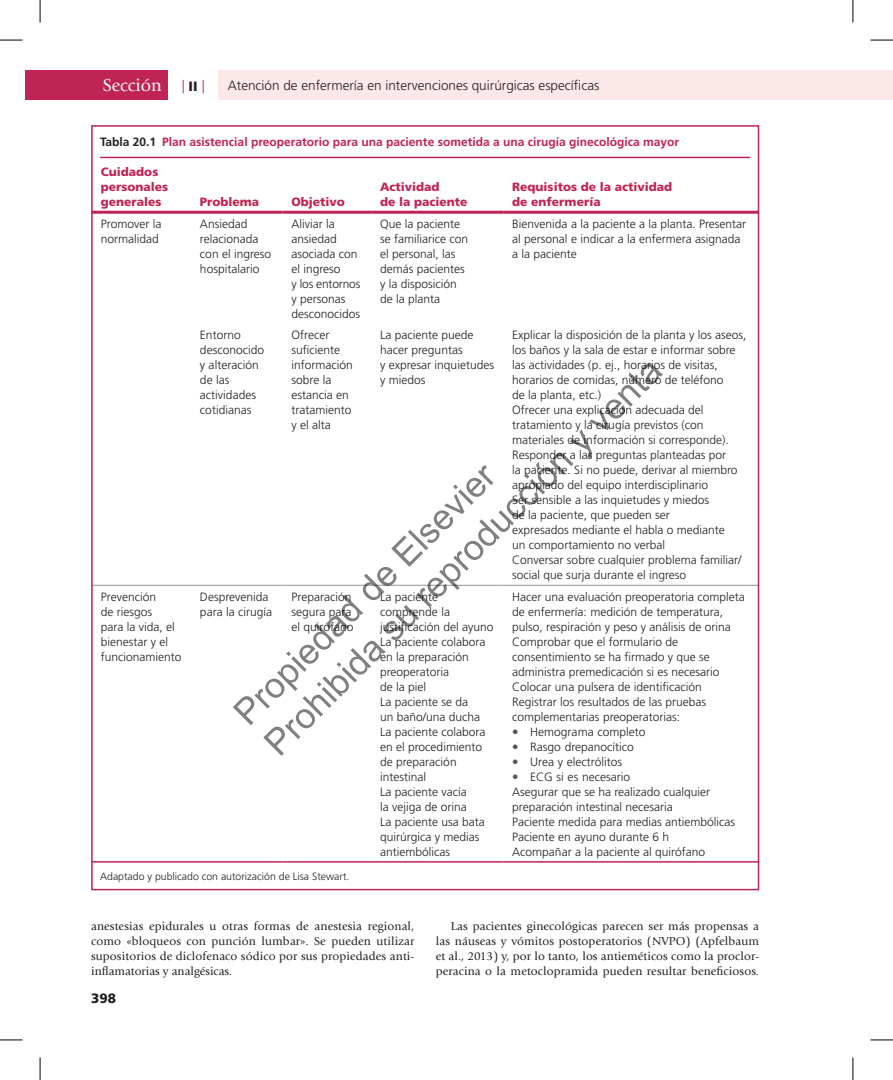
<style>
.page{position:relative;width:893px;height:1080px;background:#fff}
.page>*{position:absolute;margin:0;border:0;box-sizing:border-box;transform-origin:0 0}
.t1{font:36px/43.2px "Arial";color:rgb(0 0 0/.5)}
.t2{font:18px "Giovanni Std";color:#fff}
.t3{font:300 13.5px "Frutiger LT Std";color:#231f20}
.t4{font:900 13.5px "Frutiger LT Std";color:#231f20}
.t5{font:300 12px/15px "Frutiger";color:#231f20}
.t6{font:12px/15px "Giovanni Std";letter-spacing:.01em;color:#231f20;text-align:justify}
.t7{font:900 12px/15px "Frutiger LT Std";color:#bf2454}
.t8{font:700 12px "Frutiger LT Std";color:#bf2454}
.t9{font:300 10.5px "Frutiger";color:#231f20}
.s1{font-family:"Frutiger LT Std";font-weight:300;font-size:13.5px;color:#bf2454}
.s2{font-family:"Frutiger LT Std";font-weight:900;font-size:13.5px;color:#231f20}
.s3{color:#231f20}
.s4{font-family:"Giovanni Std";font-weight:400;font-size:12.75px;color:#57585a}
</style>
<div class="page">
<div style="left:219px;top:70px;width:648px;height:30px;background:#fde8e9"></div>
<div style="left:25px;top:70px;width:143px;height:30px;background:#bf2454"></div>
<div style="left:837px;top:70px;width:55px;height:30px;background:#fde8e9"></div>
<hr style="left:100px;top:157px;width:650px;height:1px;background:#bf2454">
<hr style="left:92px;top:585px;width:99px;height:1px;background:#939598">
<hr style="left:191px;top:585px;width:91px;height:1px;background:#939598">
<hr style="left:282px;top:585px;width:89px;height:1px;background:#939598">
<hr style="left:371px;top:585px;width:132px;height:1px;background:#939598">
<hr style="left:503px;top:585px;width:255px;height:1px;background:#939598">
<hr style="left:92px;top:211px;width:99px;height:3px;background:#bf2454">
<hr style="left:191px;top:211px;width:91px;height:3px;background:#bf2454">
<hr style="left:282px;top:211px;width:89px;height:3px;background:#bf2454">
<hr style="left:371px;top:211px;width:132px;height:3px;background:#bf2454">
<hr style="left:503px;top:211px;width:255px;height:3px;background:#bf2454">
<hr style="left:92px;top:861px;width:99px;height:1px;background:#bf2454">
<hr style="left:191px;top:861px;width:91px;height:1px;background:#bf2454">
<hr style="left:282px;top:861px;width:89px;height:1px;background:#bf2454">
<hr style="left:371px;top:861px;width:132px;height:1px;background:#bf2454">
<hr style="left:503px;top:861px;width:255px;height:1px;background:#bf2454">
<svg style="left:0;top:40px;width:22px;height:1px"></svg>
<svg style="left:870px;top:40px;width:22px;height:1px"></svg>
<svg style="left:0;top:1039px;width:22px;height:1px"></svg>
<svg style="left:870px;top:1039px;width:22px;height:1px"></svg>
<svg style="left:40px;top:0;width:1px;height:23px"></svg>
<svg style="left:40px;top:1057px;width:1px;height:22px"></svg>
<svg style="left:852px;top:0;width:1px;height:23px"></svg>
<svg style="left:852px;top:1057px;width:1px;height:22px"></svg>
<h2 class="t2" style="left:103px;top:75px;width:103px">Sección <span class="s1">|</span> <span class="s2">II</span> <span class="s1">|</span></h2>
<p class="t3" style="left:228px;top:77px;width:373px">Atención de enfermería en intervenciones quirúrgicas específicas</p>
<p class="t8" style="left:100px;top:135px;width:580px"><span class="s3">Tabla 20.1</span> Plan asistencial preoperatorio para una paciente sometida a una cirugía ginecológica mayor</p>
<p class="t7" style="left:101px;top:164px;width:69px">Cuidados personales generales</p>
<p class="t7" style="left:380px;top:179px;width:89px">Actividad<br>de la paciente</p>
<p class="t7" style="left:512px;top:179px;width:161px">Requisitos de la actividad de enfermería</p>
<p class="t7" style="left:200px;top:194px;width:61px">Problema</p>
<p class="t7" style="left:291px;top:194px;width:55px">Objetivo</p>
<p class="t5" style="left:101px;top:216px;width:62px">Promover la normalidad</p>
<p class="t5" style="left:200px;top:216px;width:73px">Ansiedad relacionada con el ingreso hospitalario</p>
<p class="t5" style="left:291px;top:216px;width:70px">Aliviar la ansiedad asociada con el ingreso<br>y los entornos y personas desconocidos</p>
<p class="t5" style="left:380px;top:216px;width:89px">Que la paciente se familiarice con el personal, las demás pacientes y la disposición de la planta</p>
<p class="t5" style="left:512px;top:216px;width:235px">Bienvenida a la paciente a la planta. Presentar al personal e indicar a la enfermera asignada a la paciente</p>
<p class="t5" style="left:200px;top:327px;width:66px">Entorno desconocido y alteración de las actividades cotidianas</p>
<p class="t5" style="left:291px;top:327px;width:63px">Ofrecer suficiente información sobre la estancia en tratamiento y el alta</p>
<p class="t5" style="left:380px;top:327px;width:115px">La paciente puede hacer preguntas<br>y expresar inquietudes y miedos</p>
<p class="t5" style="left:512px;top:327px;width:236px">Explicar la disposición de la planta y los aseos, los baños y la sala de estar e informar sobre las actividades (p. ej., horarios de visitas, horarios de comidas, número de teléfono<br>de la planta, etc.)<br>Ofrecer una explicación adecuada del tratamiento y la cirugía previstos (con materiales de información si corresponde).<br>Responder a las preguntas planteadas por<br>la paciente. Si no puede, derivar al miembro apropiado del equipo interdisciplinario<br>Ser sensible a las inquietudes y miedos<br>de la paciente, que pueden ser<br>expresados mediante el habla o mediante<br>un comportamiento no verbal<br>Conversar sobre cualquier problema familiar/ social que surja durante el ingreso</p>
<p class="t5" style="left:101px;top:589px;width:82px">Prevención<br>de riesgos<br>para la vida, el bienestar y el funcionamiento</p>
<p class="t5" style="left:200px;top:589px;width:73px">Desprevenida para la cirugía</p>
<p class="t5" style="left:291px;top:589px;width:64px">Preparación segura para el quirófano</p>
<p class="t5" style="left:380px;top:589px;width:115px">La paciente comprende la justificación del ayuno<br>La paciente colabora en la preparación preoperatoria<br>de la piel<br>La paciente se da<br>un baño/una ducha<br>La paciente colabora en el procedimiento de preparación intestinal<br>La paciente vacía<br>la vejiga de orina<br>La paciente usa bata quirúrgica y medias antiembólicas</p>
<p class="t5" style="left:512px;top:589px;width:234px">Hacer una evaluación preoperatoria completa de enfermería: medición de temperatura, pulso, respiración y peso y análisis de orina Comprobar que el formulario de consentimiento se ha firmado y que se administra premedicación si es necesario Colocar una pulsera de identificación Registrar los resultados de las pruebas complementarias preoperatorias:</p>
<h1 class="t1" style="left:224px;top:702px;width:545px;rotate:-45deg">Propiedad de Elsevier<br>Prohibida su reproducción y venta</h1>
<p class="t5" style="left:512px;top:724px;width:135px"><span class="s4">•</span> Hemograma completo</p>
<p class="t5" style="left:512px;top:739px;width:123px"><span class="s4">•</span> Rasgo drepanocítico</p>
<p class="t5" style="left:512px;top:754px;width:111px"><span class="s4">•</span> Urea y electrólitos</p>
<p class="t5" style="left:512px;top:769px;width:224px"><span class="s4">•</span> ECG si es necesario<br>Asegurar que se ha realizado cualquier preparación intestinal necesaria<br>Paciente medida para medias antiembólicas Paciente en ayuno durante 6 h<br>Acompañar a la paciente al quirófano</p>
<p class="t9" style="left:100px;top:870px;width:251px">Adaptado y publicado con autorización de Lisa Stewart.</p>
<p class="t6" style="left:91px;top:918px;width:324px">anestesias epidurales u otras formas de anestesia regional, como «bloqueos con punción lumbar». Se pueden utilizar supositorios de diclofenaco sódico por sus propiedades anti&shy;inflamatorias y analgésicas.</p>
<p class="t6" style="left:435px;top:918px;width:325px;text-indent:15px">Las pacientes ginecológicas parecen ser más propensas a las náuseas y vómitos postoperatorios (NVPO) (Apfelbaum et al., 2013) y, por lo tanto, los antieméticos como la proclor&shy;peracina o la metoclopramida pueden resultar beneficiosos.</p>
<p class="t4" style="left:91px;top:990px;width:26px">398</p>
</div>
